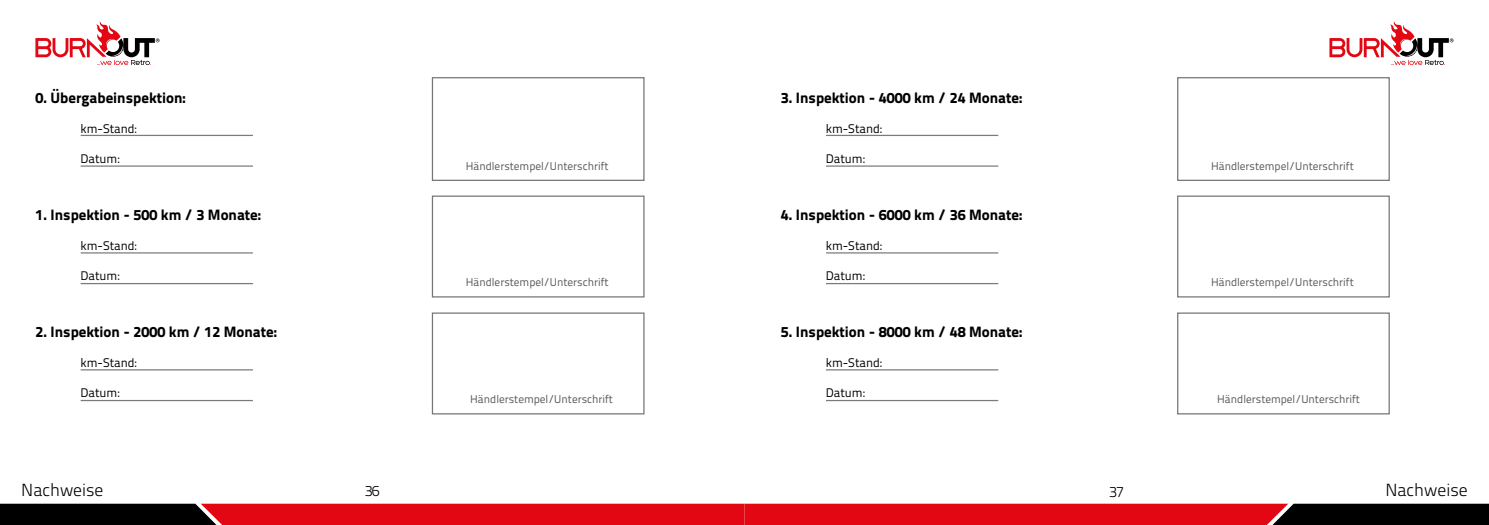
<style>
.page{position:relative;width:1489px;height:525px;background:#fff}
.page>*{position:absolute;margin:0;border:0;box-sizing:border-box;transform-origin:0 0}
.t1{font:300 17.5px "Titillium Text 22 L";color:#000}
.t2{font:800 15px "Titillium Text 22 L";color:#000}
.t3{font:300 15px "Titillium Text 22 L";color:#000}
.t4{font:12.5px "Titillium Text 22 L";color:#000}
.t5{font:11.25px "Titillium Text 22 L";color:#575756}
</style>
<div class="page">
<svg style="left:1329px;top:21px;width:124px;height:44px"></svg>
<svg style="left:35px;top:21px;width:124px;height:44px"></svg>
<svg style="left:0;top:503px;width:1488px;height:21px;background:#a70e17"></svg>
<hr style="left:826px;top:135px;width:172px;height:1px;background:#5b5b5c">
<hr style="left:826px;top:165px;width:172px;height:2px;background:#5b5b5c">
<hr style="left:81px;top:135px;width:172px;height:1px;background:#5b5b5c">
<hr style="left:81px;top:165px;width:172px;height:2px;background:#5b5b5c">
<hr style="left:826px;top:252px;width:172px;height:1px;background:#5b5b5c">
<hr style="left:826px;top:283px;width:172px;height:1px;background:#5b5b5c">
<hr style="left:81px;top:252px;width:172px;height:1px;background:#5b5b5c">
<hr style="left:81px;top:283px;width:172px;height:1px;background:#5b5b5c">
<hr style="left:826px;top:369px;width:172px;height:1px;background:#5b5b5c">
<hr style="left:826px;top:399px;width:172px;height:2px;background:#5b5b5c">
<hr style="left:81px;top:369px;width:172px;height:1px;background:#5b5b5c">
<hr style="left:81px;top:399px;width:172px;height:2px;background:#5b5b5c">
<div style="left:432px;top:77px;width:212px;height:104px;border:1px solid #777575"></div>
<div style="left:1176px;top:77px;width:213px;height:104px;border:1px solid #777575"></div>
<div style="left:432px;top:195px;width:212px;height:102px;border:1px solid #777575"></div>
<div style="left:1176px;top:195px;width:213px;height:102px;border:1px solid #777575"></div>
<div style="left:432px;top:312px;width:212px;height:102px;border:1px solid #777575"></div>
<div style="left:1176px;top:312px;width:213px;height:102px;border:1px solid #777575"></div>
<p class="t2" style="left:35px;top:85px;width:152px">0. Übergabeinspektion:</p>
<p class="t4" style="left:80px;top:119px;width:58px">km-Stand:</p>
<p class="t4" style="left:80px;top:149px;width:41px">Datum:</p>
<p class="t2" style="left:35px;top:203px;width:227px">1. Inspektion - 500 km / 3 Monate:</p>
<p class="t4" style="left:80px;top:236px;width:58px">km-Stand:</p>
<p class="t4" style="left:80px;top:266px;width:41px">Datum:</p>
<p class="t2" style="left:35px;top:320px;width:243px">2. Inspektion - 2000 km / 12 Monate:</p>
<p class="t4" style="left:80px;top:353px;width:58px">km-Stand:</p>
<p class="t4" style="left:80px;top:383px;width:41px">Datum:</p>
<p class="t2" style="left:780px;top:85px;width:243px">3. Inspektion - 4000 km / 24 Monate:</p>
<p class="t4" style="left:825px;top:119px;width:58px">km-Stand:</p>
<p class="t4" style="left:825px;top:149px;width:41px">Datum:</p>
<p class="t5" style="left:466px;top:157px;width:144px">Händlerstempel/Unterschrift</p>
<p class="t5" style="left:1210px;top:157px;width:144px">Händlerstempel/Unterschrift</p>
<p class="t2" style="left:780px;top:203px;width:243px">4. Inspektion - 6000 km / 36 Monate:</p>
<p class="t4" style="left:825px;top:236px;width:58px">km-Stand:</p>
<p class="t4" style="left:825px;top:266px;width:41px">Datum:</p>
<p class="t5" style="left:466px;top:274px;width:144px">Händlerstempel/Unterschrift</p>
<p class="t5" style="left:1210px;top:274px;width:144px">Händlerstempel/Unterschrift</p>
<p class="t2" style="left:780px;top:320px;width:243px">5. Inspektion - 8000 km / 48 Monate:</p>
<p class="t4" style="left:825px;top:353px;width:58px">km-Stand:</p>
<p class="t4" style="left:825px;top:383px;width:41px">Datum:</p>
<p class="t5" style="left:470px;top:391px;width:144px">Händlerstempel/Unterschrift</p>
<p class="t5" style="left:1217px;top:391px;width:144px">Händlerstempel/Unterschrift</p>
<p class="t1" style="left:21px;top:476px;width:84px">Nachweise</p>
<p class="t3" style="left:365px;top:480px;width:16px">36</p>
<p class="t3" style="left:1109px;top:480px;width:16px">37</p>
<p class="t1" style="left:1385px;top:476px;width:84px">Nachweise</p>
</div>
